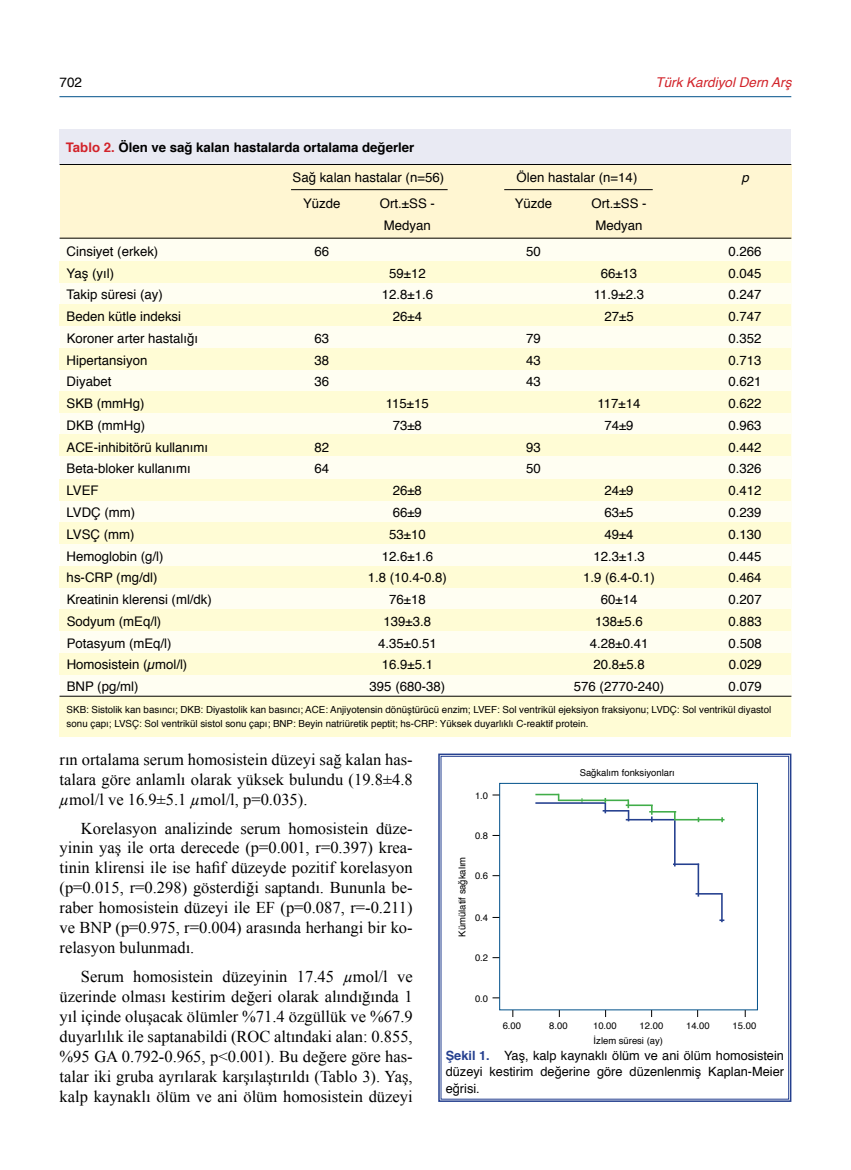
<style>
.page{position:relative;width:851px;height:1170px;background:#fff}
.page>*{position:absolute;margin:0;border:0;box-sizing:border-box;transform-origin:0 0}
.t1{font:16.5px/20px "Times New Roman";color:#000;text-align:justify}
.t2{font:italic 13.5px "Helvetica";color:#d2232a}
.t3{font:13.5px "Helvetica";color:#000}
.t4{font:13.2px "Helvetica";color:#000}
.t5{font:700 13.2px "Helvetica";color:#000}
.t6{font:italic 13.2px "Helvetica";color:#000}
.t7{font:12.75px/16.5px "Helvetica";color:#000;text-align:justify}
.t8{font:9.75px/13.5px "Helvetica";color:#000}
.t9{font:9.45px "Helvetica";color:#000}
.s1{color:#d2232a}
.s2{font-size:13.5px}
.s3{font-style:italic}
.s4{font-weight:700;color:#25408f}
</style>
<div class="page">
<hr style="left:59px;top:96px;width:732px;height:1px;background:#00508a">
<div style="left:59px;top:130px;width:732px;height:34px;background:#e9eaf3"></div>
<hr style="left:60px;top:164px;width:731px;height:1px;background:#000">
<div style="left:60px;top:192px;width:731px;height:537px;background:#fffef2"></div>
<div style="left:60px;top:165px;width:731px;height:73px;background:#fff6d2"></div>
<div style="left:60px;top:261px;width:731px;height:21px;background:#fffcd5"></div>
<div style="left:60px;top:391px;width:731px;height:22px;background:#fffcd5"></div>
<div style="left:60px;top:348px;width:731px;height:21px;background:#fffcd5"></div>
<div style="left:60px;top:304px;width:731px;height:22px;background:#fffcd5"></div>
<div style="left:60px;top:434px;width:731px;height:22px;background:#fffcd5"></div>
<div style="left:60px;top:479px;width:731px;height:21px;background:#fffcd5"></div>
<div style="left:60px;top:522px;width:731px;height:21px;background:#fffcd5"></div>
<div style="left:60px;top:566px;width:731px;height:21px;background:#fffcd5"></div>
<div style="left:60px;top:609px;width:731px;height:21px;background:#fffcd5"></div>
<div style="left:60px;top:653px;width:731px;height:22px;background:#fffcd5"></div>
<div style="left:60px;top:696px;width:731px;height:41px;background:#fffcd5"></div>
<hr style="left:60px;top:696px;width:731px;height:1px;background:#000">
<hr style="left:60px;top:238px;width:731px;height:1px;background:#000">
<hr style="left:291px;top:189px;width:156px;height:1px;background:#000">
<hr style="left:504px;top:189px;width:148px;height:1px;background:#000">
<svg style="left:438px;top:753px;width:354px;height:349px"></svg>
<p class="t3" style="left:60px;top:73px;width:24px">702</p>
<p class="t2" style="left:655px;top:71px;width:137px">Türk Kardiyol Dern Arş</p>
<p class="t5" style="left:66px;top:138px;width:350px"><span class="s1">Tablo 2.</span> Ölen ve sağ kalan hastalarda ortalama değerler</p>
<p class="t4" style="left:292px;top:168px;width:153px">Sağ kalan hastalar (n=56)</p>
<p class="t4" style="left:516px;top:168px;width:122px">Ölen hastalar (n=14)</p>
<p class="t6" style="left:741px;top:167px;width:9px">p</p>
<p class="t4" style="left:303px;top:194px;width:39px">Yüzde</p>
<p class="t4" style="left:380px;top:194px;width:57px">Ort.<span class="s2">±</span>SS -</p>
<p class="t4" style="left:514px;top:194px;width:39px">Yüzde</p>
<p class="t4" style="left:591px;top:194px;width:57px">Ort.<span class="s2">±</span>SS -</p>
<p class="t4" style="left:384px;top:216px;width:48px">Medyan</p>
<p class="t4" style="left:595px;top:216px;width:48px">Medyan</p>
<p class="t4" style="left:67px;top:242px;width:93px">Cinsiyet (erkek)</p>
<p class="t4" style="left:314px;top:242px;width:16px">66</p>
<p class="t4" style="left:526px;top:242px;width:16px">50</p>
<p class="t4" style="left:728px;top:242px;width:35px">0.266</p>
<p class="t4" style="left:67px;top:264px;width:49px">Yaş (yıl)</p>
<p class="t4" style="left:389px;top:264px;width:38px">59±12</p>
<p class="t4" style="left:600px;top:264px;width:38px">66±13</p>
<p class="t4" style="left:728px;top:264px;width:35px">0.045</p>
<p class="t4" style="left:67px;top:286px;width:98px">Takip süresi (ay)</p>
<p class="t4" style="left:381px;top:286px;width:53px">12.8±1.6</p>
<p class="t4" style="left:593px;top:286px;width:52px">11.9±2.3</p>
<p class="t4" style="left:728px;top:286px;width:35px">0.247</p>
<p class="t4" style="left:67px;top:307px;width:116px">Beden kütle indeksi</p>
<p class="t4" style="left:392px;top:307px;width:31px">26±4</p>
<p class="t4" style="left:604px;top:307px;width:31px">27±5</p>
<p class="t4" style="left:728px;top:307px;width:35px">0.747</p>
<p class="t4" style="left:67px;top:329px;width:133px">Koroner arter hastalığı</p>
<p class="t4" style="left:314px;top:329px;width:16px">63</p>
<p class="t4" style="left:526px;top:329px;width:16px">79</p>
<p class="t4" style="left:728px;top:329px;width:35px">0.352</p>
<p class="t4" style="left:67px;top:351px;width:82px">Hipertansiyon</p>
<p class="t4" style="left:314px;top:351px;width:16px">38</p>
<p class="t4" style="left:526px;top:351px;width:16px">43</p>
<p class="t4" style="left:728px;top:351px;width:35px">0.713</p>
<p class="t4" style="left:67px;top:373px;width:46px">Diyabet</p>
<p class="t4" style="left:314px;top:373px;width:16px">36</p>
<p class="t4" style="left:526px;top:373px;width:16px">43</p>
<p class="t4" style="left:728px;top:373px;width:35px">0.621</p>
<p class="t4" style="left:67px;top:394px;width:79px">SKB (mmHg)</p>
<p class="t4" style="left:386px;top:394px;width:44px">115±15</p>
<p class="t4" style="left:597px;top:394px;width:44px">117±14</p>
<p class="t4" style="left:728px;top:394px;width:35px">0.622</p>
<p class="t4" style="left:67px;top:416px;width:80px">DKB (mmHg)</p>
<p class="t4" style="left:392px;top:416px;width:31px">73±8</p>
<p class="t4" style="left:604px;top:416px;width:31px">74±9</p>
<p class="t4" style="left:728px;top:416px;width:35px">0.963</p>
<p class="t4" style="left:67px;top:438px;width:143px">ACE-inhibitörü kullanımı</p>
<p class="t4" style="left:314px;top:438px;width:16px">82</p>
<p class="t4" style="left:526px;top:438px;width:16px">93</p>
<p class="t4" style="left:728px;top:438px;width:35px">0.442</p>
<p class="t4" style="left:67px;top:460px;width:125px">Beta-bloker kullanımı</p>
<p class="t4" style="left:314px;top:460px;width:16px">64</p>
<p class="t4" style="left:526px;top:460px;width:16px">50</p>
<p class="t4" style="left:728px;top:460px;width:35px">0.326</p>
<p class="t4" style="left:67px;top:481px;width:34px">LVEF</p>
<p class="t4" style="left:392px;top:481px;width:31px">26±8</p>
<p class="t4" style="left:604px;top:481px;width:31px">24±9</p>
<p class="t4" style="left:728px;top:481px;width:35px">0.412</p>
<p class="t4" style="left:67px;top:503px;width:70px">LVDÇ (mm)</p>
<p class="t4" style="left:392px;top:503px;width:31px">66±9</p>
<p class="t4" style="left:604px;top:503px;width:31px">63±5</p>
<p class="t4" style="left:728px;top:503px;width:35px">0.239</p>
<p class="t4" style="left:67px;top:525px;width:69px">LVSÇ (mm)</p>
<p class="t4" style="left:389px;top:525px;width:38px">53±10</p>
<p class="t4" style="left:604px;top:525px;width:31px">49±4</p>
<p class="t4" style="left:728px;top:525px;width:35px">0.130</p>
<p class="t4" style="left:67px;top:547px;width:98px">Hemoglobin (g/l)</p>
<p class="t4" style="left:381px;top:547px;width:53px">12.6±1.6</p>
<p class="t4" style="left:593px;top:547px;width:53px">12.3±1.3</p>
<p class="t4" style="left:728px;top:547px;width:35px">0.445</p>
<p class="t4" style="left:67px;top:568px;width:92px">hs-CRP (mg/dl)</p>
<p class="t4" style="left:367px;top:568px;width:81px">1.8 (10.4-0.8)</p>
<p class="t4" style="left:583px;top:568px;width:73px">1.9 (6.4-0.1)</p>
<p class="t4" style="left:728px;top:568px;width:35px">0.464</p>
<p class="t4" style="left:67px;top:590px;width:147px">Kreatinin klerensi (ml/dk)</p>
<p class="t4" style="left:389px;top:590px;width:38px">76±18</p>
<p class="t4" style="left:600px;top:590px;width:38px">60±14</p>
<p class="t4" style="left:728px;top:590px;width:35px">0.207</p>
<p class="t4" style="left:67px;top:612px;width:96px">Sodyum (mEq/l)</p>
<p class="t4" style="left:383px;top:612px;width:49px">139±3.8</p>
<p class="t4" style="left:595px;top:612px;width:49px">138±5.6</p>
<p class="t4" style="left:728px;top:612px;width:35px">0.883</p>
<p class="t4" style="left:67px;top:634px;width:106px">Potasyum (mEq/l)</p>
<p class="t4" style="left:378px;top:634px;width:60px">4.35±0.51</p>
<p class="t4" style="left:589px;top:634px;width:60px">4.28±0.41</p>
<p class="t4" style="left:728px;top:634px;width:35px">0.508</p>
<p class="t4" style="left:67px;top:655px;width:122px">Homosistein (µmol/l)</p>
<p class="t4" style="left:382px;top:655px;width:53px">16.9±5.1</p>
<p class="t4" style="left:593px;top:655px;width:53px">20.8±5.8</p>
<p class="t4" style="left:728px;top:655px;width:35px">0.029</p>
<p class="t4" style="left:67px;top:677px;width:73px">BNP (pg/ml)</p>
<p class="t4" style="left:369px;top:677px;width:77px">395 (680-38)</p>
<p class="t4" style="left:574px;top:677px;width:92px">576 (2770-240)</p>
<p class="t4" style="left:728px;top:677px;width:35px">0.079</p>
<p class="t8" style="left:67px;top:703px;width:706px">SKB: Sistolik kan basıncı; DKB: Diyastolik kan basıncı; ACE: Anjiyotensin dönüştürücü enzim; LVEF: Sol ventrikül ejeksiyon fraksiyonu; LVDÇ: Sol ventrikül diyastol sonu çapı; LVSÇ: Sol ventrikül sistol sonu çapı; BNP: Beyin natriüretik peptit; hs-CRP: Yüksek duyarlıklı C-reaktif protein.</p>
<p class="t1" style="left:60px;top:749px;width:354px">rın ortalama serum homosistein düzeyi sağ kalan has&shy;talara göre anlamlı olarak yüksek bulundu (19.8±4.8 <span class="s3">µ</span>mol/l ve 16.9±5.1 <span class="s3">µ</span>mol/l, p=0.035).</p>
<p class="t1" style="left:60px;top:817px;width:354px;text-indent:21px">Korelasyon analizinde serum homosistein düze&shy;yinin yaş ile orta derecede (p=0.001, r=0.397) krea&shy;tinin klirensi ile ise hafif düzeyde pozitif korelasyon (p=0.015, r=0.298) gösterdiği saptandı. Bununla be&shy;raber homosistein düzeyi ile EF (p=0.087, r=-0.211) ve BNP (p=0.975, r=0.004) arasında herhangi bir ko&shy;relasyon bulunmadı.</p>
<p class="t1" style="left:60px;top:966px;width:354px;text-indent:21px">Serum homosistein düzeyinin 17.45 <span class="s3">µ</span>mol/l ve üzerinde olması kestirim değeri olarak alındığında 1 yıl içinde oluşacak ölümler %71.4 özgüllük ve %67.9 duyarlılık ile saptanabildi (ROC altındaki alan: 0.855, %95 GA 0.792-0.965, p&lt;0.001). Bu değere göre has&shy;talar iki gruba ayrılarak karşılaştırıldı (Tablo 3). Yaş, kalp kaynaklı ölüm ve ani ölüm homosistein düzeyi</p>
<p class="t9" style="left:475px;top:789px;width:15px">1.0</p>
<p class="t9" style="left:475px;top:829px;width:15px">0.8</p>
<p class="t9" style="left:475px;top:869px;width:15px">0.6</p>
<p class="t9" style="left:475px;top:911px;width:15px">0.4</p>
<p class="t9" style="left:475px;top:951px;width:15px">0.2</p>
<p class="t9" style="left:475px;top:991px;width:15px">0.0</p>
<p class="t9" style="left:456px;top:936px;width:81px;rotate:-90deg">Kümülatif sağkalım</p>
<p class="t9" style="left:579px;top:766px;width:97px">Sağkalım fonksiyonları</p>
<p class="t9" style="left:502px;top:1019px;width:20px">6.00</p>
<p class="t9" style="left:549px;top:1019px;width:20px">8.00</p>
<p class="t9" style="left:593px;top:1019px;width:25px">10.00</p>
<p class="t9" style="left:639px;top:1019px;width:25px">12.00</p>
<p class="t9" style="left:686px;top:1019px;width:25px">14.00</p>
<p class="t9" style="left:732px;top:1019px;width:25px">15.00</p>
<p class="t7" style="left:445px;top:1047px;width:340px"><span class="s4">Şekil 1.</span> Yaş, kalp kaynaklı ölüm ve ani ölüm homosistein düzeyi kestirim değerine göre düzenlenmiş Kaplan-Meier eğrisi.</p>
<p class="t9" style="left:593px;top:1033px;width:71px">İzlem süresi (ay)</p>
</div>
